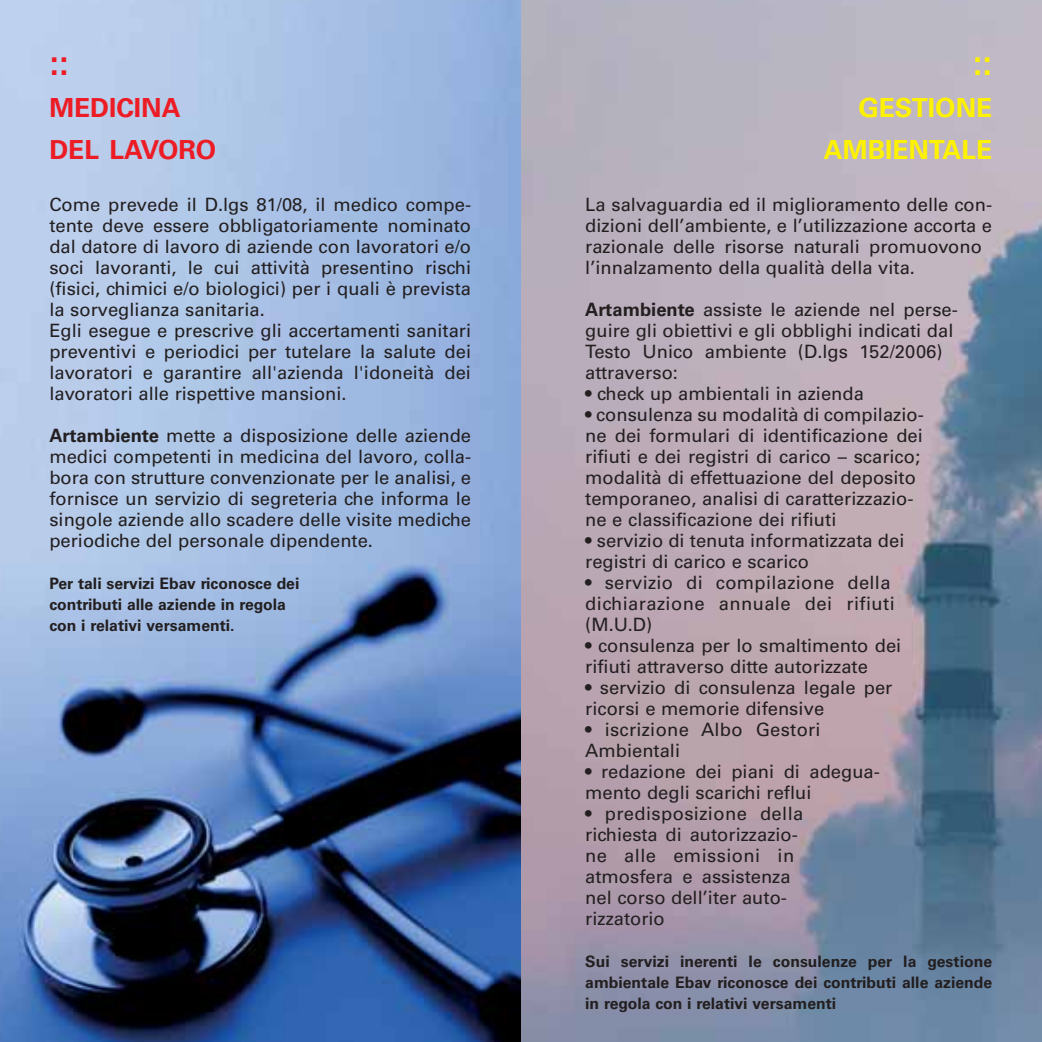
<style>
.page{position:relative;width:1042px;height:1042px;background:#fff}
.page>*{position:absolute;margin:0;border:0;box-sizing:border-box;transform-origin:0 0}
.t1{font:700 35px "Univers";color:#ed1c24}
.t2{font:700 35px "Univers";color:#fff200}
.t3{font:700 26.25px/42px "Univers";color:#fff200;text-align:right}
.t4{font:700 26.25px/42px "Univers";color:#ed1c24}
.t5{font:18.38px/21px "Univers";color:#231f20}
.t6{font:18.38px/21px "Univers";letter-spacing:.02em;color:#231f20}
.t7{font:700 15.75px/21px "Univers";color:#231f20;text-align:justify}
.s1{font-weight:700}
</style>
<div class="page">
<img style="left:521px;top:0;width:520px;height:1042px">
<svg style="left:0;top:0;width:521px;height:1042px;background:#7f99c1"></svg>
<h1 class="t1" style="left:49px;top:50px;width:21px">::</h1>
<h2 class="t4" style="left:49px;top:89px;width:168px">MEDICINA<br>DEL LAVORO</h2>
<p class="t5" style="left:49px;top:195px;width:423px">Come prevede il D.lgs 81/08, il medico compe&shy;tente deve essere obbligatoriamente nominato dal datore di lavoro di aziende con lavoratori e/o soci lavoranti, le cui attività presentino rischi (fisici, chimici e/o biologici) per i quali è prevista la sorveglianza sanitaria.<br>Egli esegue e prescrive gli accertamenti sanitari preventivi e periodici per tutelare la salute dei lavoratori e garantire all'azienda l'idoneità dei lavoratori alle rispettive mansioni.</p>
<p class="t5" style="left:49px;top:426px;width:423px;text-align:justify"><span class="s1">Artambiente</span> mette a disposizione delle aziende medici competenti in medicina del lavoro, colla&shy;bora con strutture convenzionate per le analisi, e fornisce un servizio di segreteria che informa le singole aziende allo scadere delle visite mediche periodiche del personale dipendente.</p>
<p class="t7" style="left:49px;top:574px;width:252px;text-align:left">Per tali servizi Ebav riconosce dei contributi alle aziende in regola con i relativi versamenti.</p>
<h1 class="t2" style="left:972px;top:50px;width:21px">::</h1>
<h2 class="t3" style="left:824px;top:89px;width:170px">GESTIONE<br>AMBIENTALE</h2>
<p class="t5" style="left:585px;top:195px;width:408px">La salvaguardia ed il miglioramento delle con&shy;dizioni dell’ambiente, e l’utilizzazione accorta e razionale delle risorse naturali promuovono l’innalzamento della qualità della vita.</p>
<p class="t5" style="left:585px;top:300px;width:374px"><span class="s1">Artambiente</span> assiste le aziende nel perse&shy;guire gli obiettivi e gli obblighi indicati dal Testo Unico ambiente (D.lgs 152/2006) attraverso:</p>
<p class="t5" style="left:585px;top:384px;width:280px">• check up ambientali in azienda</p>
<p class="t5" style="left:585px;top:405px;width:340px">• consulenza su modalità di compilazio&shy;ne dei formulari di identificazione dei rifiuti e dei registri di carico – scarico; modalità di effettuazione del deposito temporaneo, analisi di caratterizzazio&shy;ne e classificazione dei rifiuti</p>
<p class="t5" style="left:585px;top:531px;width:321px">• servizio di tenuta informatizzata dei registri di carico e scarico</p>
<p class="t6" style="left:585px;top:573px;width:311px">• servizio di compilazione della dichiarazione annuale dei rifiuti (M.U.D)</p>
<p class="t5" style="left:585px;top:636px;width:318px">• consulenza per lo smaltimento dei rifiuti attraverso ditte autorizzate</p>
<p class="t5" style="left:585px;top:678px;width:309px">• servizio di consulenza legale per ricorsi e memorie difensive</p>
<p class="t5" style="left:585px;top:720px;width:237px">• iscrizione Albo Gestori<br>Ambientali</p>
<p class="t5" style="left:585px;top:762px;width:296px">• redazione dei piani di adegua&shy;mento degli scarichi reflui</p>
<p class="t5" style="left:585px;top:804px;width:220px">• predisposizione della richiesta di autorizzazio&shy;ne alle emissioni in atmosfera e assistenza nel corso dell’iter auto&shy;rizzatorio</p>
<p class="t7" style="left:585px;top:952px;width:408px">Sui servizi inerenti le consulenze per la gestione ambientale Ebav riconosce dei contributi alle aziende in regola con i relativi versamenti</p>
</div>
